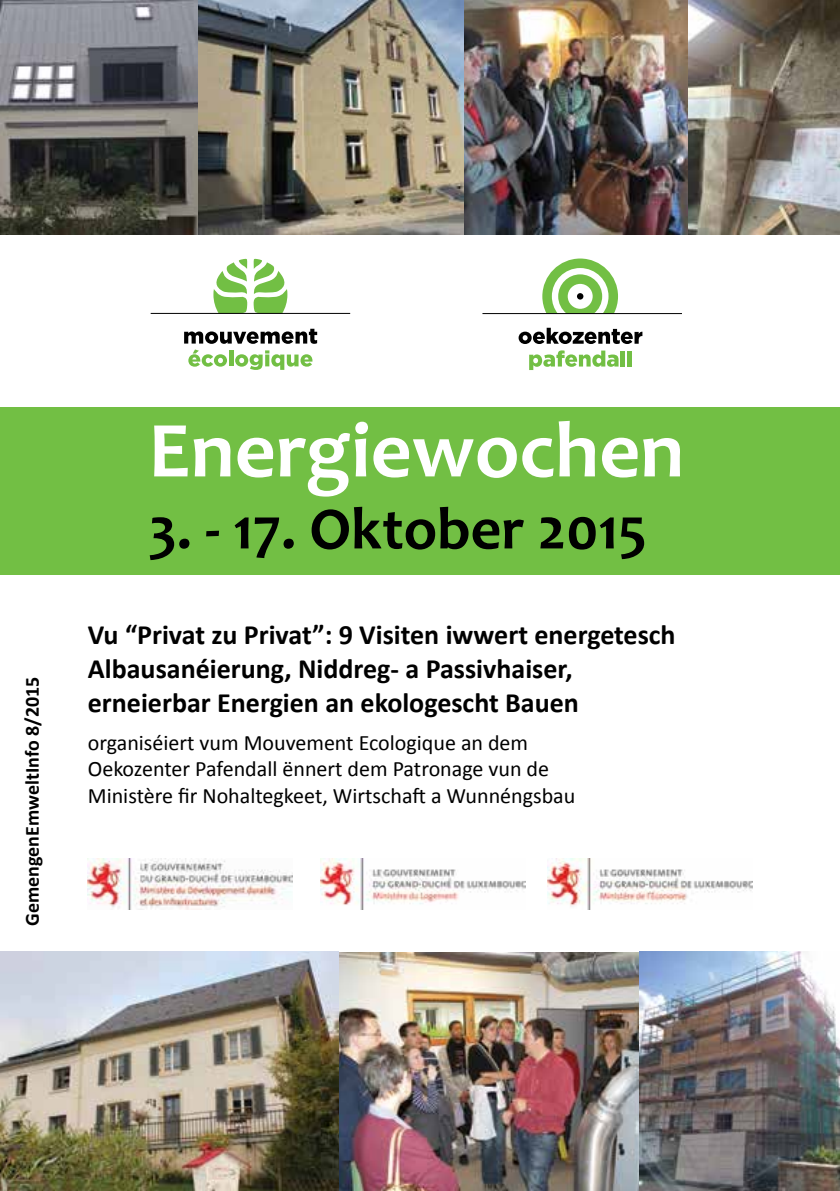
<style>
.page{position:relative;width:840px;height:1191px;background:#fff}
.page>*{position:absolute;margin:0;border:0;box-sizing:border-box;transform-origin:0 0}
.t1{font:700 80px "Candara";color:#fff}
.t2{font:700 60px "Candara";color:#000}
.t3{font:700 28px/33.6px "Calibri";color:#000}
.t4{font:22px/26.4px "Calibri";color:#000}
.t5{font:700 20px "Calibri";color:#000}
</style>
<div class="page">
<div style="left:0;top:407px;width:839px;height:168px;background:#72bf44"></div>
<svg style="left:213px;top:259px;width:74px;height:54px"></svg>
<hr style="left:151px;top:313px;width:199px;height:1px;background:#000">
<svg style="left:184px;top:329px;width:133px;height:41px"></svg>
<svg style="left:542px;top:258px;width:75px;height:55px"></svg>
<svg style="left:518px;top:328px;width:124px;height:16px"></svg>
<svg style="left:529px;top:350px;width:89px;height:20px"></svg>
<hr style="left:620px;top:350px;width:4px;height:16px;background:#72bf44">
<hr style="left:627px;top:350px;width:4px;height:16px;background:#72bf44">
<hr style="left:482px;top:313px;width:199px;height:1px;background:#000">
<img style="left:0;top:0;width:839px;height:234px">
<img style="left:0;top:951px;width:639px;height:240px">
<img style="left:639px;top:951px;width:200px;height:240px">
<img style="left:88px;top:858px;width:204px;height:51px">
<img style="left:320px;top:858px;width:205px;height:51px">
<img style="left:547px;top:858px;width:204px;height:51px">
<p class="t5" style="left:19px;top:926px;width:251px;rotate:-90deg">GemengenEmweltInfo 8/2015</p>
<h1 class="t1" style="left:148px;top:400px;width:537px">Energiewochen</h1>
<h2 class="t2" style="left:148px;top:491px;width:499px">3. - 17. Oktober 2015</h2>
<p class="t3" style="left:88px;top:618px;width:589px">Vu “Privat zu Privat”: 9 Visiten iwwert energetesch<br>Albausanéierung, Niddreg- a Passivhaiser, erneierbar Energien an ekologescht Bauen</p>
<p class="t4" style="left:88px;top:729px;width:489px">organiséiert vum Mouvement Ecologique an dem<br>Oekozenter Pafendall ënnert dem Patronage vun de<br>Ministère fir Nohaltegkeet, Wirtschaft a Wunnéngsbau</p>
</div>
